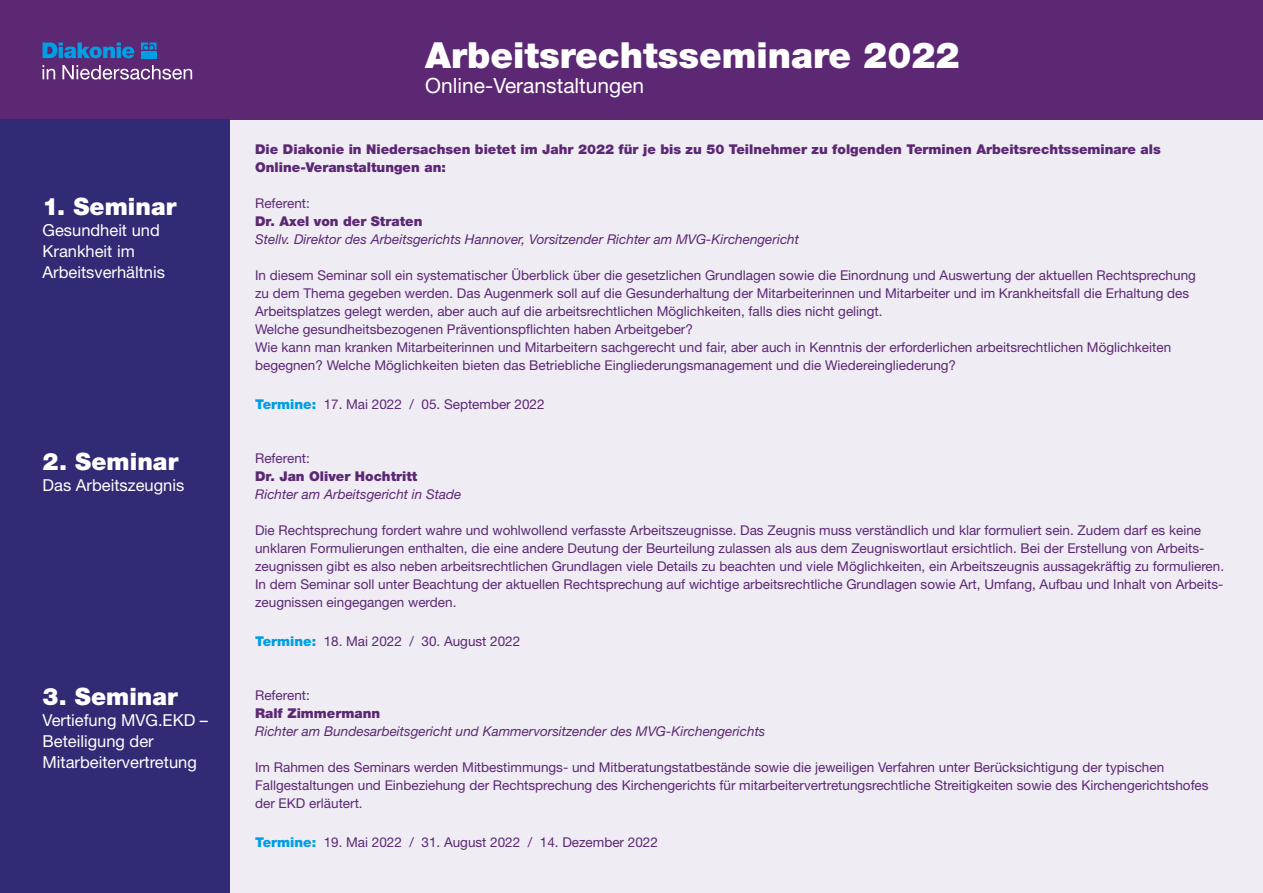
<style>
.page{position:relative;width:1263px;height:893px;background:#fff}
.page>*{position:absolute;margin:0;border:0;box-sizing:border-box;transform-origin:0 0}
.t1{font:900 36px "Helvetica Neue LT Std";color:#fff}
.t2{font:900 24px "Helvetica Neue LT Std";letter-spacing:.005em;color:#fff}
.t3{font:21px "Helvetica Neue LT Std";color:#fff}
.t4{font:16.5px/21px "Helvetica Neue LT Std";color:#fff}
.t5{font:13.5px/18px "Helvetica Neue LT Std";color:#5c2874}
.t6{font:italic 13.5px/18px "Helvetica Neue LT Std";color:#5c2874}
.t7{font:900 13.5px/18px "Helvetica Neue LT Std";color:#5c2874}
.s1{font-weight:900;font-style:normal}
.s2{font-weight:900;color:#009fe3}
.s3{font-weight:400}
</style>
<div class="page">
<div style="left:196px;top:119px;width:1067px;height:774px;background:#efecf4"></div>
<div style="left:0;top:0;width:1263px;height:119px;background:#5c2874"></div>
<div style="left:0;top:119px;width:230px;height:774px;background:#312a74"></div>
<svg style="left:43px;top:43px;width:91px;height:15px"></svg>
<svg style="left:141px;top:43px;width:16px;height:7px"></svg>
<div style="left:141px;top:51px;width:7px;height:7px;background:#009fe3"></div>
<div style="left:149px;top:51px;width:8px;height:7px;background:#009fe3"></div>
<svg style="left:43px;top:65px;width:149px;height:15px"></svg>
<p class="t2" style="left:43px;top:192px;width:136px">1. Seminar</p>
<p class="t4" style="left:43px;top:219px;width:124px">Gesundheit und<br>Krankheit im<br>Arbeitsverhältnis</p>
<p class="t2" style="left:43px;top:447px;width:137px">2. Seminar</p>
<p class="t4" style="left:43px;top:474px;width:143px">Das Arbeitszeugnis</p>
<p class="t2" style="left:43px;top:682px;width:137px">3. Seminar</p>
<p class="t4" style="left:43px;top:710px;width:167px">Vertiefung MVG.EKD –<br>Beteiligung der<br>Mitarbeitervertretung</p>
<p class="t1" style="left:425px;top:34px;width:536px">Arbeitsrechtsseminare 2022</p>
<p class="t3" style="left:425px;top:73px;width:221px">Online-Veranstaltungen</p>
<p class="t7" style="left:255px;top:140px;width:907px">Die Diakonie in Niedersachsen bietet im Jahr 2022 für je bis zu 50 Teilnehmer zu folgenden Terminen Arbeitsrechtsseminare als<br>Online-Veranstaltungen an:</p>
<p class="t5" style="left:255px;top:194px;width:56px">Referent:</p>
<p class="t6" style="left:255px;top:212px;width:545px"><span class="s1">Dr. Axel von der Straten<br></span>Stellv. Direktor des Arbeitsgerichts Hannover, Vorsitzender Richter am MVG-Kirchengericht</p>
<p class="t5" style="left:255px;top:266px;width:942px">In diesem Seminar soll ein systematischer Überblick über die gesetzlichen Grundlagen sowie die Einordnung und Auswertung der aktuellen Rechtsprechung zu dem Thema gegeben werden. Das Augenmerk soll auf die Gesunderhaltung der Mitarbeiterinnen und Mitarbeiter und im Krankheitsfall die Erhaltung des<br>Arbeitsplatzes gelegt werden, aber auch auf die arbeitsrechtlichen Möglichkeiten, falls dies nicht gelingt.</p>
<p class="t5" style="left:255px;top:320px;width:439px">Welche gesundheitsbezogenen Präventionspflichten haben Arbeitgeber?</p>
<p class="t5" style="left:255px;top:338px;width:917px">Wie kann man kranken Mitarbeiterinnen und Mitarbeitern sachgerecht und fair, aber auch in Kenntnis der erforderlichen arbeitsrechtlichen Möglichkeiten begegnen? Welche Möglichkeiten bieten das Betriebliche Eingliederungsmanagement und die Wiedereingliederung?</p>
<p class="t5" style="left:255px;top:395px;width:291px"><span class="s2">Termine:</span> 17. Mai 2022 / 05. September 2022</p>
<p class="t7" style="left:255px;top:449px;width:164px"><span class="s3">Referent:<br></span>Dr. Jan Oliver Hochtritt</p>
<p class="t6" style="left:255px;top:485px;width:208px">Richter am Arbeitsgericht in Stade</p>
<p class="t5" style="left:255px;top:521px;width:970px">Die Rechtsprechung fordert wahre und wohlwollend verfasste Arbeitszeugnisse. Das Zeugnis muss verständlich und klar formuliert sein. Zudem darf es keine unklaren Formulierungen enthalten, die eine andere Deutung der Beurteilung zulassen als aus dem Zeugniswortlaut ersichtlich. Bei der Erstellung von Arbeits&shy;zeugnissen gibt es also neben arbeitsrechtlichen Grundlagen viele Details zu beachten und viele Möglichkeiten, ein Arbeitszeugnis aussagekräftig zu formulieren.</p>
<p class="t5" style="left:255px;top:575px;width:970px">In dem Seminar soll unter Beachtung der aktuellen Rechtsprechung auf wichtige arbeitsrechtliche Grundlagen sowie Art, Umfang, Aufbau und Inhalt von Arbeits&shy;zeugnissen eingegangen werden.</p>
<p class="t5" style="left:255px;top:632px;width:267px"><span class="s2">Termine:</span> 18. Mai 2022 / 30. August 2022</p>
<p class="t5" style="left:255px;top:686px;width:56px">Referent:</p>
<p class="t7" style="left:255px;top:704px;width:127px">Ralf Zimmermann</p>
<p class="t6" style="left:255px;top:722px;width:512px">Richter am Bundesarbeitsgericht und Kammervorsitzender des MVG-Kirchengerichts</p>
<p class="t5" style="left:255px;top:758px;width:955px">Im Rahmen des Seminars werden Mitbestimmungs- und Mitberatungstatbestände sowie die jeweiligen Verfahren unter Berücksichtigung der typischen<br>Fallgestaltungen und Einbeziehung der Rechtsprechung des Kirchengerichts für mitarbeitervertretungsrechtliche Streitigkeiten sowie des Kirchengerichtshofes der EKD erläutert.</p>
<p class="t5" style="left:255px;top:833px;width:404px"><span class="s2">Termine:</span> 19. Mai 2022 / 31. August 2022 / 14. Dezember 2022</p>
</div>
